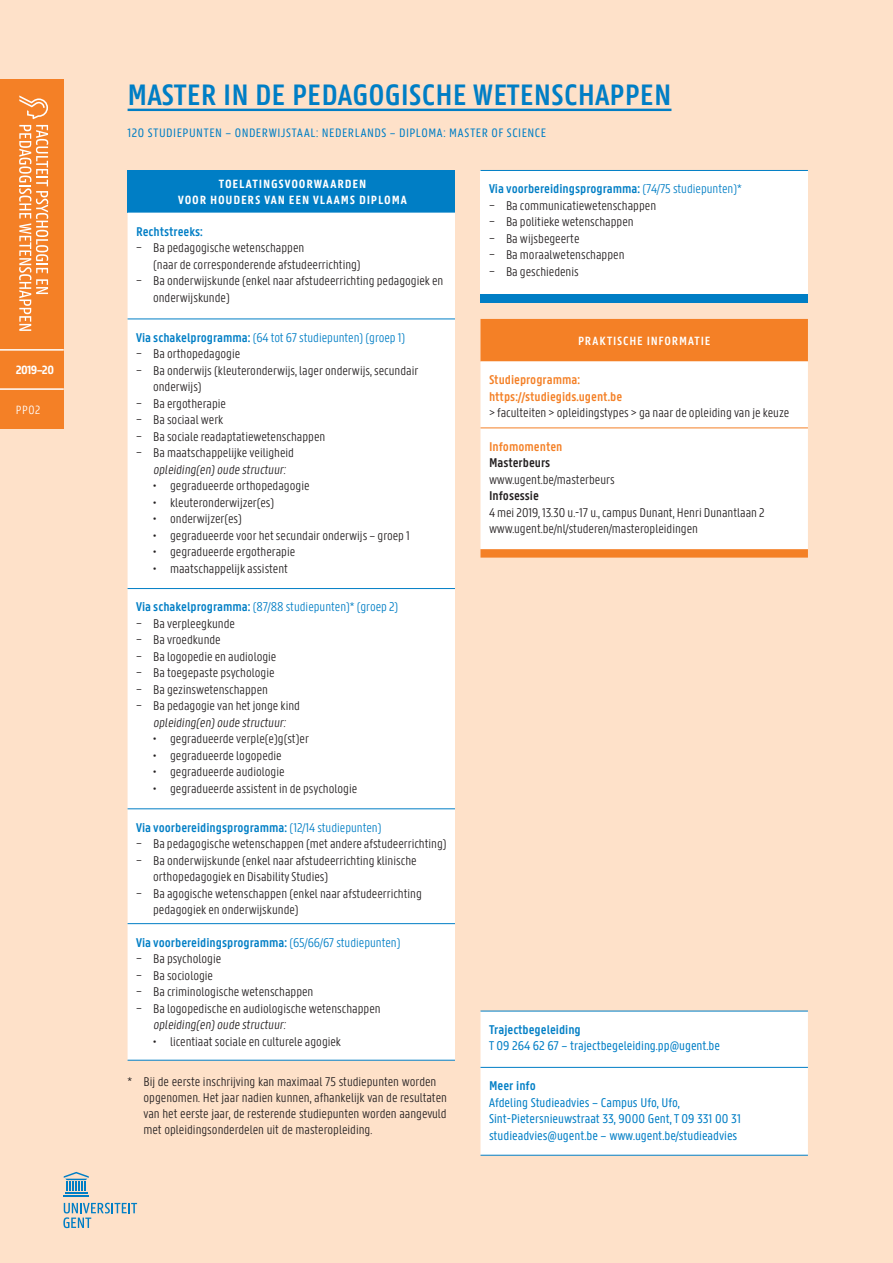
<style>
.page{position:relative;width:893px;height:1263px;background:#fee1c9}
.page>*{position:absolute;margin:0;border:0;box-sizing:border-box;transform-origin:0 0}
.t1{font:600 31.5px "Panno Text";color:#007ec5}
.t2{font:300 13.5px/16.5px "Panno Text";color:#231f20}
.t3{font:13.5px/16.5px "Panno Text";color:#007ec5}
.t4{font:600 13.5px "Panno Text";color:#007ec5}
.t5{font:300 13.5px "Panno Text";color:#007ec5}
.t6{font:600 13.5px/16.5px "Panno Text";color:#f48026}
.t7{font:600 13.5px "Panno Text";color:#231f20}
.t8{font:13.05px "Panno Text";letter-spacing:.04em;color:#007ec5}
.t9{font:700 12.75px/15.8px "Panno Text";letter-spacing:.06em;color:#fff;text-align:center}
.t10{font:600 12.75px "Panno Text";letter-spacing:.06em;color:#fff}
.t11{font:300 12.75px "Panno Text";color:#fff}
.s1{font-weight:600}
.s2{font-weight:300}
.s3{font-weight:600;color:#007ec5}
.s4{color:#007ec5}
</style>
<div class="page">
<hr style="left:65px;top:1192px;width:22px;height:2px;background:#007ec5">
<hr style="left:64px;top:1195px;width:25px;height:2px;background:#007ec5">
<svg style="left:64px;top:1172px;width:25px;height:19px"></svg>
<svg style="left:63px;top:1203px;width:74px;height:25px"></svg>
<div style="left:0;top:80px;width:64px;height:349px;background:#f48026"></div>
<svg style="left:19px;top:125px;width:29px;height:206px"></svg>
<svg style="left:19px;top:95px;width:29px;height:24px"></svg>
<hr style="left:0;top:349px;width:64px;height:2px;background:#fff">
<hr style="left:0;top:388px;width:64px;height:2px;background:#fff">
<hr style="left:128px;top:109px;width:543px;height:2px;background:#007ec5">
<div style="left:480px;top:1012px;width:328px;height:143px;background:#fff"></div>
<hr style="left:480px;top:1067px;width:328px;height:1px;background:#007ec5">
<hr style="left:480px;top:1011px;width:328px;height:1px;background:#007ec5">
<hr style="left:480px;top:1155px;width:328px;height:1px;background:#007ec5">
<div style="left:128px;top:170px;width:327px;height:43px;background:#007ec5"></div>
<div style="left:128px;top:213px;width:327px;height:847px;background:#fff"></div>
<hr style="left:128px;top:319px;width:327px;height:1px;background:#007ec5">
<hr style="left:128px;top:588px;width:327px;height:1px;background:#007ec5">
<hr style="left:128px;top:808px;width:327px;height:1px;background:#007ec5">
<hr style="left:128px;top:923px;width:327px;height:1px;background:#007ec5">
<hr style="left:128px;top:1060px;width:327px;height:1px;background:#007ec5">
<div style="left:480px;top:170px;width:328px;height:124px;background:#fff"></div>
<div style="left:480px;top:294px;width:328px;height:8px;background:#007ec5"></div>
<hr style="left:480px;top:170px;width:328px;height:1px;background:#007ec5">
<div style="left:480px;top:319px;width:328px;height:239px;background:#f48026"></div>
<div style="left:480px;top:361px;width:328px;height:188px;background:#fff"></div>
<hr style="left:480px;top:427px;width:328px;height:1px;background:#f48026">
<p class="t9" style="left:16px;top:362px;width:40px">2019–20</p>
<p class="t11" style="left:16px;top:403px;width:26px">PP02</p>
<h1 class="t1" style="left:128px;top:77px;width:545px">MASTER IN DE PEDAGOGISCHE WETENSCHAPPEN</h1>
<p class="t8" style="left:128px;top:126px;width:420px">120 STUDIEPUNTEN – ONDERWIJSTAAL: NEDERLANDS – DIPLOMA: MASTER OF SCIENCE</p>
<p class="t9" style="left:178px;top:176px;width:230px">TOELATINGSVOORWAARDEN<br>VOOR HOUDERS VAN EEN VLAAMS DIPLOMA</p>
<p class="t4" style="left:136px;top:224px;width:68px">Rechtstreeks:</p>
<p class="t2" style="left:136px;top:240px;width:170px">− Ba pedagogische wetenschappen</p>
<p class="t2" style="left:153px;top:256px;width:209px">(naar de corresponderende afstudeerrichting)</p>
<p class="t2" style="left:136px;top:273px;width:309px">− Ba onderwijskunde (enkel naar afstudeerrichting pedagogiek en</p>
<p class="t2" style="left:153px;top:289px;width:78px">onderwijskunde)</p>
<p class="t5" style="left:136px;top:330px;width:271px"><span class="s1">Via schakelprogramma:</span> (64 tot 67 studiepunten) (groep 1)</p>
<p class="t2" style="left:136px;top:346px;width:106px">− Ba orthopedagogie</p>
<p class="t2" style="left:136px;top:362px;width:284px">− Ba onderwijs (kleuteronderwijs, lager onderwijs, secundair</p>
<p class="t2" style="left:153px;top:379px;width:50px">onderwijs)</p>
<p class="t2" style="left:136px;top:395px;width:91px">− Ba ergotherapie</p>
<p class="t2" style="left:136px;top:412px;width:89px">− Ba sociaal werk</p>
<p class="t2" style="left:136px;top:428px;width:191px">− Ba sociale readaptatiewetenschappen</p>
<p class="t2" style="left:136px;top:445px;width:159px">− Ba maatschappelijke veiligheid</p>
<p class="t2" style="left:153px;top:462px;width:136px">opleiding(en)oude structuur:</p>
<p class="t2" style="left:153px;top:478px;width:158px">• gegradueerde orthopedagogie</p>
<p class="t2" style="left:153px;top:495px;width:123px">• kleuteronderwijzer(es)</p>
<p class="t2" style="left:153px;top:511px;width:90px">• onderwijzer(es)</p>
<p class="t2" style="left:153px;top:528px;width:258px">• gegradueerde voor het secundair onderwijs – groep 1</p>
<p class="t2" style="left:153px;top:544px;width:144px">• gegradueerde ergotherapie</p>
<p class="t2" style="left:153px;top:560px;width:136px">• maatschappelijk assistent</p>
<p class="t5" style="left:136px;top:600px;width:264px"><span class="s1">Via schakelprogramma:</span> (87/88 studiepunten)* (groep 2)</p>
<p class="t2" style="left:136px;top:616px;width:100px">− Ba verpleegkunde</p>
<p class="t2" style="left:136px;top:632px;width:86px">− Ba vroedkunde</p>
<p class="t2" style="left:136px;top:649px;width:142px">− Ba logopedie en audiologie</p>
<p class="t2" style="left:136px;top:665px;width:140px">− Ba toegepaste psychologie</p>
<p class="t2" style="left:136px;top:682px;width:133px">− Ba gezinswetenschappen</p>
<p class="t2" style="left:136px;top:698px;width:166px">− Ba pedagogie van het jonge kind</p>
<p class="t2" style="left:153px;top:715px;width:136px">opleiding(en)oude structuur:</p>
<p class="t2" style="left:153px;top:731px;width:157px">• gegradueerde verple(e)g(st)er</p>
<p class="t2" style="left:153px;top:748px;width:130px">• gegradueerde logopedie</p>
<p class="t2" style="left:153px;top:764px;width:133px">• gegradueerde audiologie</p>
<p class="t2" style="left:153px;top:781px;width:206px">• gegradueerde assistent in de psychologie</p>
<p class="t4" style="left:136px;top:820px;width:247px">Via voorbereidingsprogramma: <span class="s2">(12/14 studiepunten)</span></p>
<p class="t2" style="left:136px;top:836px;width:312px">− Ba pedagogische wetenschappen (met andere afstudeerrichting)</p>
<p class="t2" style="left:136px;top:852px;width:282px">− Ba onderwijskunde (enkel naar afstudeerrichting klinische</p>
<p class="t2" style="left:153px;top:869px;width:177px">orthopedagogiek en Disability Studies)</p>
<p class="t2" style="left:136px;top:885px;width:287px">− Ba agogische wetenschappen (enkel naar afstudeerrichting</p>
<p class="t2" style="left:153px;top:902px;width:147px">pedagogiek en onderwijskunde)</p>
<p class="t4" style="left:136px;top:934px;width:266px">Via voorbereidingsprogramma: <span class="s2">(65/66/67 studiepunten)</span></p>
<p class="t2" style="left:136px;top:951px;width:87px">− Ba psychologie</p>
<p class="t2" style="left:136px;top:967px;width:79px">− Ba sociologie</p>
<p class="t2" style="left:136px;top:984px;width:179px">− Ba criminologische wetenschappen</p>
<p class="t2" style="left:136px;top:1000px;width:246px">− Ba logopedische en audiologische wetenschappen</p>
<p class="t2" style="left:153px;top:1017px;width:136px">opleiding(en)oude structuur:</p>
<p class="t2" style="left:153px;top:1033px;width:190px">• licentiaat sociale en culturele agogiek</p>
<p class="t2" style="left:143px;top:1074px;width:305px;line-height:15.9px;text-indent:-16px">* Bij de eerste inschrijving kan maximaal 75 studiepunten worden opgenomen. Het jaar nadien kunnen, afhankelijk van de resultaten van het eerste jaar, de resterende studiepunten worden aangevuld met opleidingsonderdelen uit de masteropleiding.</p>
<p class="t2" style="left:489px;top:181px;width:254px"><span class="s3">Via voorbereidingsprogramma:</span> <span class="s4">(74/75 studiepunten)* </span>− Ba communicatiewetenschappen<br>− Ba politieke wetenschappen<br>− Ba wijsbegeerte<br>− Ba moraalwetenschappen<br>− Ba geschiedenis</p>
<p class="t10" style="left:578px;top:334px;width:134px">PRAKTISCHE INFORMATIE</p>
<p class="t6" style="left:489px;top:372px;width:135px">Studieprogramma: https://studiegids.ugent.be</p>
<p class="t2" style="left:489px;top:405px;width:302px">&gt; faculteiten &gt; opleidingstypes &gt; ga naar de opleiding van je keuze</p>
<p class="t6" style="left:489px;top:438px;width:75px">Infomomenten</p>
<p class="t7" style="left:489px;top:455px;width:63px">Masterbeurs</p>
<p class="t2" style="left:489px;top:471px;width:127px">www.ugent.be/masterbeurs</p>
<p class="t7" style="left:489px;top:488px;width:52px">Infosessie</p>
<p class="t2" style="left:489px;top:504px;width:277px">4 mei 2019, 13.30 u.-17 u., campus Dunant, Henri Dunantlaan 2 www.ugent.be/nl/studeren/masteropleidingen</p>
<p class="t4" style="left:489px;top:1022px;width:93px">Trajectbegeleiding</p>
<p class="t3" style="left:489px;top:1038px;width:233px">T 09 264 62 67 – trajectbegeleiding.pp@ugent.be</p>
<p class="t4" style="left:489px;top:1078px;width:48px">Meer info</p>
<p class="t3" style="left:489px;top:1094px;width:253px">Afdeling Studieadvies – Campus Ufo, Ufo,<br>Sint-Pietersnieuwstraat 33, 9000 Gent, T 09 331 00 31 studieadvies@ugent.be – www.ugent.be/studieadvies</p>
</div>
